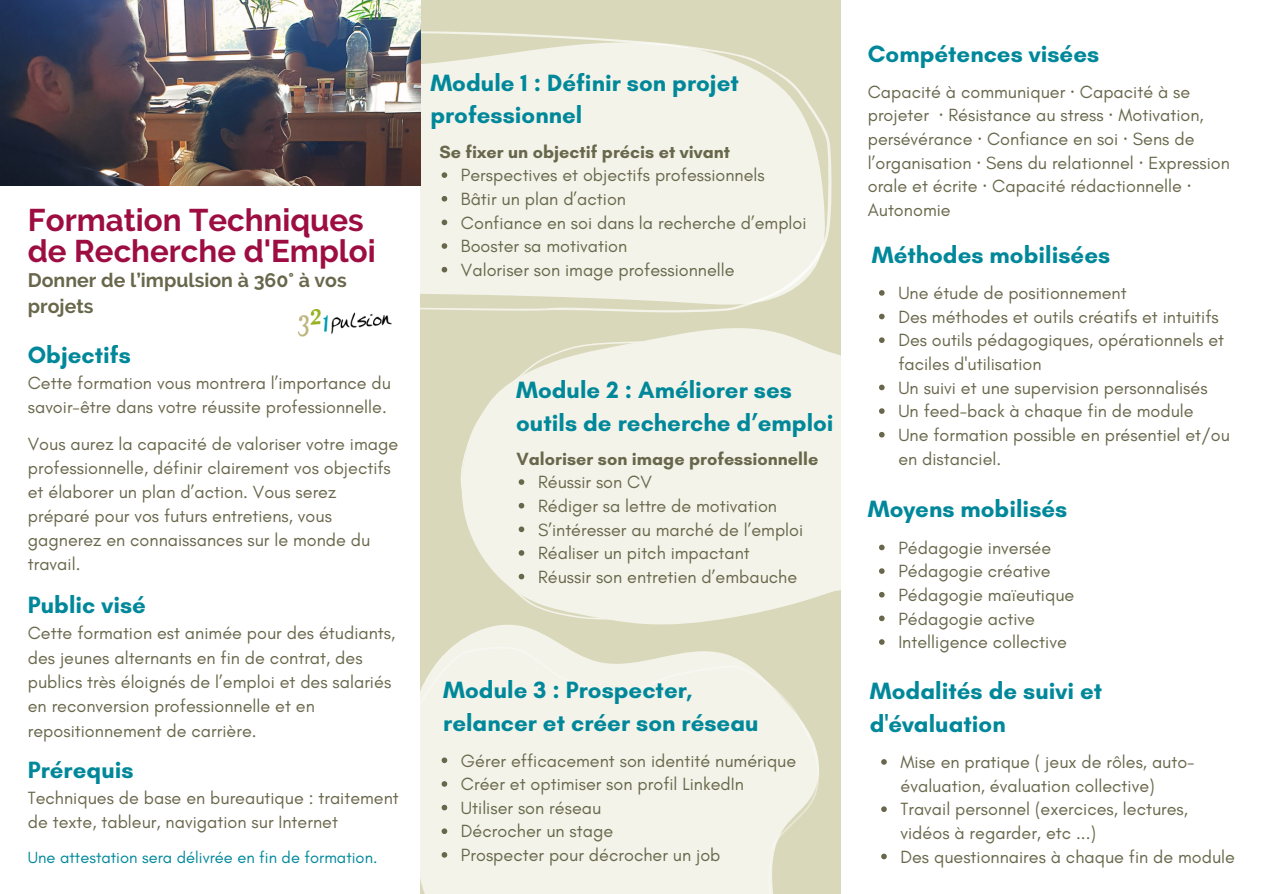
<style>
.page{position:relative;width:1263px;height:894px;background:#fff}
.page>*{position:absolute;margin:0;border:0;box-sizing:border-box;transform-origin:0 0}
.t1{font:700 31.2px/31.5px "Raleway";color:#9d0d42}
.t2{font:700 24px/32.5px "Glacial Indifference";color:#00889a}
.t3{font:700 19.5px/25.8px "Raleway";color:#69674b}
.t4{font:18px/23.5px "Glacial Indifference";color:#69674b}
.t5{font:700 18px "Glacial Indifference";color:#69674b}
.t6{font:16.5px "Glacial Indifference";color:#00889a}
.s1{font-family:"Noto Sans"}
</style>
<div class="page">
<div style="left:421px;top:0;width:420px;height:893px;background:#dad8ba"></div>
<svg style="left:420px;top:31px;width:412px;height:281px;fill:#f3f3e9"></svg>
<svg style="left:420px;top:530px;width:466px;height:363px;fill:#f3f3e9"></svg>
<svg style="left:424px;top:252px;width:462px;height:449px"></svg>
<svg style="left:460px;top:339px;width:418px;height:280px;fill:#f3f3e9"></svg>
<img style="left:0;top:0;width:421px;height:186px">
<img style="left:298px;top:309px;width:93px;height:28px">
<svg style="left:879px;top:290px;width:6px;height:5px"></svg>
<svg style="left:879px;top:313px;width:6px;height:6px"></svg>
<svg style="left:879px;top:337px;width:6px;height:6px"></svg>
<svg style="left:879px;top:384px;width:6px;height:6px"></svg>
<svg style="left:879px;top:408px;width:6px;height:6px"></svg>
<svg style="left:879px;top:432px;width:6px;height:5px"></svg>
<svg style="left:879px;top:544px;width:6px;height:6px"></svg>
<svg style="left:879px;top:568px;width:6px;height:5px"></svg>
<svg style="left:879px;top:591px;width:6px;height:6px"></svg>
<svg style="left:879px;top:615px;width:6px;height:6px"></svg>
<svg style="left:879px;top:639px;width:6px;height:5px"></svg>
<svg style="left:442px;top:172px;width:5px;height:6px"></svg>
<svg style="left:442px;top:196px;width:5px;height:5px"></svg>
<svg style="left:442px;top:219px;width:5px;height:6px"></svg>
<svg style="left:442px;top:243px;width:5px;height:6px"></svg>
<svg style="left:442px;top:267px;width:5px;height:5px"></svg>
<svg style="left:519px;top:479px;width:5px;height:5px"></svg>
<svg style="left:519px;top:502px;width:5px;height:6px"></svg>
<svg style="left:519px;top:526px;width:5px;height:6px"></svg>
<svg style="left:519px;top:550px;width:5px;height:5px"></svg>
<svg style="left:519px;top:573px;width:5px;height:6px"></svg>
<svg style="left:442px;top:757px;width:5px;height:5px"></svg>
<svg style="left:442px;top:780px;width:5px;height:6px"></svg>
<svg style="left:442px;top:804px;width:5px;height:6px"></svg>
<svg style="left:442px;top:828px;width:5px;height:5px"></svg>
<svg style="left:442px;top:851px;width:5px;height:6px"></svg>
<svg style="left:881px;top:758px;width:6px;height:6px"></svg>
<svg style="left:881px;top:806px;width:6px;height:5px"></svg>
<svg style="left:881px;top:853px;width:6px;height:6px"></svg>
<p class="t1" style="left:28px;top:204px;width:349px">Formation Techniques de Recherche d'Emploi</p>
<p class="t3" style="left:28px;top:267px;width:320px">Donner de l’impulsion à 360° à vos projets</p>
<p class="t2" style="left:28px;top:338px;width:104px">Objectifs</p>
<p class="t4" style="left:28px;top:371px;width:365px;line-height:24px">Cette formation vous montrera l’importance du savoir-être dans votre réussite professionnelle.</p>
<p class="t4" style="left:28px;top:431px;width:372px;line-height:24px">Vous aurez la capacité de valoriser votre image professionnelle, définir clairement vos objectifs et élaborer un plan d’action. Vous serez préparé pour vos futurs entretiens, vous gagnerez en connaissances sur le monde du travail.</p>
<p class="t2" style="left:28px;top:588px;width:120px">Public visé</p>
<p class="t4" style="left:28px;top:620px;width:369px;line-height:24.3px">Cette formation est animée pour des étudiants, des jeunes alternants en fin de contrat, des publics très éloignés de l’emploi et des salariés en reconversion professionnelle et en repositionnement de carrière.</p>
<p class="t2" style="left:28px;top:753px;width:107px">Prérequis</p>
<p class="t4" style="left:28px;top:784px;width:373px;line-height:24.3px">Techniques de base en bureautique : traitement de texte, tableur, navigation sur Internet</p>
<p class="t6" style="left:28px;top:847px;width:351px">Une attestation sera délivrée en fin de formation.</p>
<p class="t2" style="left:430px;top:66px;width:310px">Module 1 : Définir son projet professionnel</p>
<p class="t4" style="left:461px;top:163px;width:305px">Perspectives et objectifs professionnels</p>
<p class="t4" style="left:461px;top:187px;width:167px">Bâtir un plan d’action</p>
<p class="t4" style="left:461px;top:210px;width:347px">Confiance en soi dans la recherche d’emploi</p>
<p class="t4" style="left:461px;top:234px;width:168px">Booster sa motivation</p>
<p class="t4" style="left:461px;top:258px;width:275px">Valoriser son image professionnelle</p>
<p class="t5" style="left:439px;top:140px;width:292px">Se fixer un objectif précis et vivant</p>
<p class="t2" style="left:516px;top:373px;width:319px">Module 2 : Améliorer ses outils de recherche d’emploi</p>
<p class="t4" style="left:538px;top:470px;width:115px">Réussir son CV</p>
<p class="t4" style="left:538px;top:493px;width:241px">Rédiger sa lettre de motivation</p>
<p class="t4" style="left:538px;top:517px;width:267px">S’intéresser au marché de l’emploi</p>
<p class="t4" style="left:538px;top:541px;width:213px">Réaliser un pitch impactant</p>
<p class="t4" style="left:538px;top:564px;width:261px">Réussir son entretien d’embauche</p>
<p class="t5" style="left:516px;top:447px;width:303px">Valoriser son image professionnelle</p>
<p class="t2" style="left:443px;top:673px;width:317px">Module 3 : Prospecter, relancer et créer son réseau</p>
<p class="t4" style="left:461px;top:748px;width:337px">Gérer efficacement son identité numérique</p>
<p class="t4" style="left:461px;top:771px;width:285px">Créer et optimiser son profil LinkedIn</p>
<p class="t4" style="left:461px;top:795px;width:142px">Utiliser son réseau</p>
<p class="t4" style="left:461px;top:819px;width:154px">Décrocher un stage</p>
<p class="t4" style="left:461px;top:842px;width:261px">Prospecter pour décrocher un job</p>
<p class="t2" style="left:868px;top:37px;width:233px">Compétences visées</p>
<p class="t4" style="left:868px;top:80px;width:364px">Capacité à communiquer <span class="s1">·</span> Capacité à se projeter <span class="s1">·</span> Résistance au stress <span class="s1">·</span> Motivation, persévérance <span class="s1">·</span> Confiance en soi <span class="s1">·</span> Sens de l’organisation <span class="s1">·</span> Sens du relationnel <span class="s1">·</span> Expression orale et écrite <span class="s1">·</span> Capacité rédactionnelle <span class="s1">· </span>Autonomie</p>
<p class="t2" style="left:872px;top:238px;width:240px">Méthodes mobilisées</p>
<p class="t4" style="left:898px;top:281px;width:230px">Une étude de positionnement</p>
<p class="t4" style="left:898px;top:304px;width:322px">Des méthodes et outils créatifs et intuitifs</p>
<p class="t4" style="left:898px;top:328px;width:327px">Des outils pédagogiques, opérationnels et faciles d'utilisation</p>
<p class="t4" style="left:898px;top:375px;width:311px">Un suivi et une supervision personnalisés</p>
<p class="t4" style="left:898px;top:399px;width:297px">Un feed-back à chaque fin de module</p>
<p class="t4" style="left:898px;top:422px;width:333px">Une formation possible en présentiel et/ou en distanciel.</p>
<p class="t2" style="left:868px;top:491px;width:201px">Moyens mobilisés</p>
<p class="t4" style="left:898px;top:535px;width:154px">Pédagogie inversée</p>
<p class="t4" style="left:898px;top:559px;width:154px">Pédagogie créative</p>
<p class="t4" style="left:898px;top:582px;width:178px">Pédagogie maïeutique</p>
<p class="t4" style="left:898px;top:606px;width:138px">Pédagogie active</p>
<p class="t4" style="left:898px;top:630px;width:170px">Intelligence collective</p>
<p class="t2" style="left:870px;top:674px;width:234px">Modalités de suivi et d'évaluation</p>
<p class="t4" style="left:900px;top:749px;width:296px">Mise en pratique ( jeux de rôles, auto&shy;évaluation, évaluation collective)</p>
<p class="t4" style="left:900px;top:797px;width:289px">Travail personnel (exercices, lectures, vidéos à regarder, etc ...)</p>
<p class="t4" style="left:900px;top:844px;width:336px">Des questionnaires à chaque fin de module</p>
</div>
